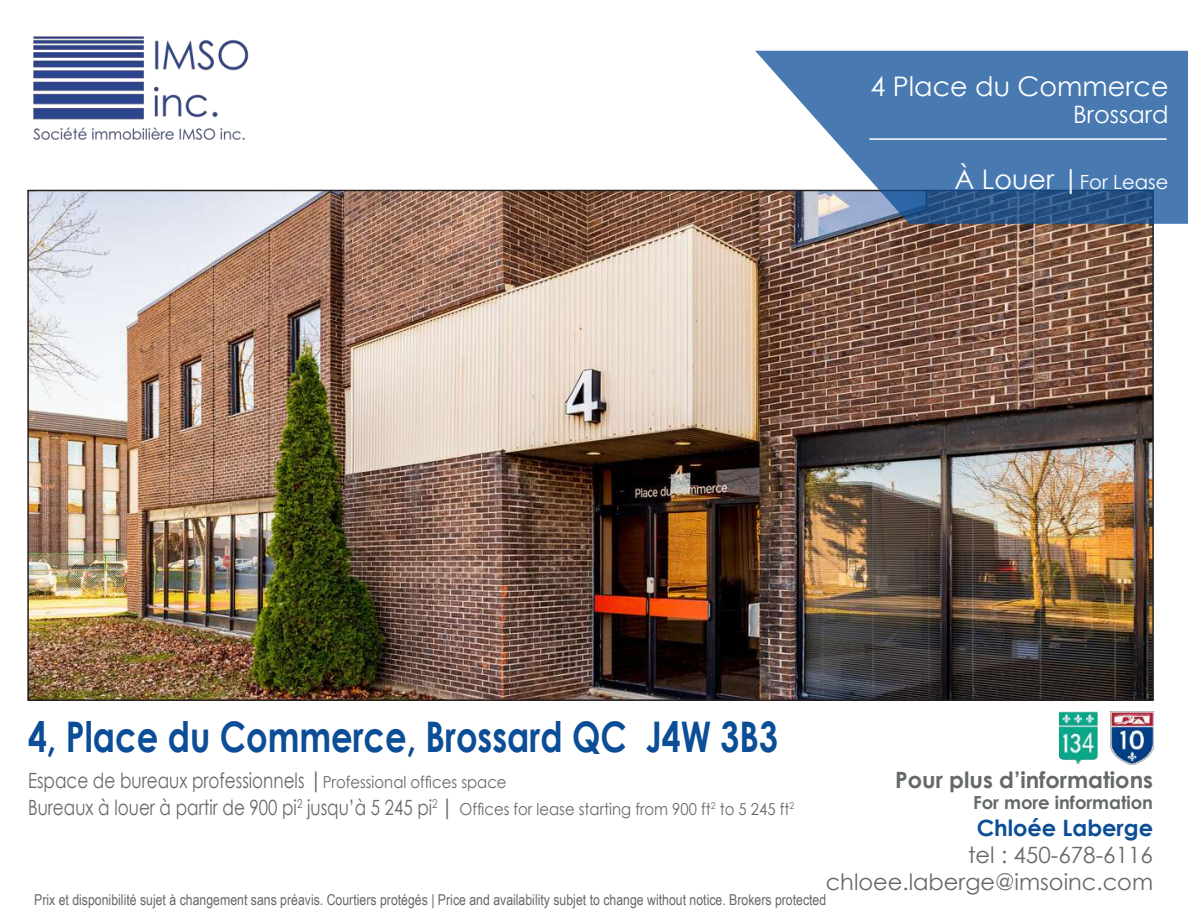
<style>
.page{position:relative;width:1188px;height:918px;background:#fff}
.page>*{position:absolute;margin:0;border:0;box-sizing:border-box;transform-origin:0 0}
.t1{font:700 42.15px "Century Gothic";color:#0b4e97;scale:.8 1}
.t2{font:27px "Century Gothic";color:#fff}
.t3{font:24px "Century Gothic";color:#fff}
.t4{font:22.5px/27px "Century Gothic";color:#656969;text-align:right}
.t5{font:700 22.5px "Century Gothic";color:#656969}
.t6{font:700 22.5px "Century Gothic";color:#0b4e97}
.t7{font:21px/27px "Century Gothic";color:#656969;scale:.8 1}
.t8{font:19.5px "Century Gothic";color:#fff}
.t9{font:700 18px "Century Gothic";color:#656969}
.t10{font:15px "Arial Narrow";color:#656969}
.s1{font-size:27px}
.s2{font-size:22.5px}
.s3{font-size:16.5px}
</style>
<div class="page">
<img style="left:33px;top:36px;width:216px;height:104px">
<img style="left:30px;top:193px;width:1121px;height:505px">
<img style="left:1059px;top:711px;width:39px;height:53px">
<img style="left:1110px;top:712px;width:43px;height:52px">
<svg style="left:755px;top:51px;width:433px;height:173px;fill:#487ab1"></svg>
<hr style="left:869px;top:138px;width:298px;height:2px;background:#fff">
<p class="t2" style="left:870px;top:67px;width:300px">4 Place du Commerce</p>
<p class="t3" style="left:1073px;top:98px;width:97px">Brossard</p>
<p class="t8" style="left:955px;top:168px;width:216px"><span class="s1">À Louer |</span>For Lease</p>
<h1 class="t1" style="left:28px;top:704px;width:939px">4, Place du Commerce, Brossard QC J4W 3B3</h1>
<p class="t7" style="left:28px;top:766px;width:959px">Espace de bureaux professionnels <span class="s2">|</span><span class="s3">Professional offices space<br></span>Bureaux à louer à partir de 900 pi<sup>2</sup> jusqu’à 5 245 pi<sup>2</sup> <span class="s2">|</span> <span class="s3">Offices for lease starting from 900 ft</span><sup>2</sup> <span class="s3">to 5 245 ft</span><sup>2</sup></p>
<p class="t5" style="left:895px;top:763px;width:259px">Pour plus d’informations</p>
<p class="t9" style="left:973px;top:789px;width:181px">For more information</p>
<p class="t6" style="left:977px;top:811px;width:178px">Chloée Laberge</p>
<p class="t4" style="left:826px;top:841px;width:329px">tel : 450-678-6116 chloee.laberge@imsoinc.com</p>
<p class="t10" style="left:34px;top:889px;width:794px">Prix et disponibilité sujet à changement sans préavis. Courtiers protégés | Price and availability subjet to change without notice. Brokers protected</p>
</div>
